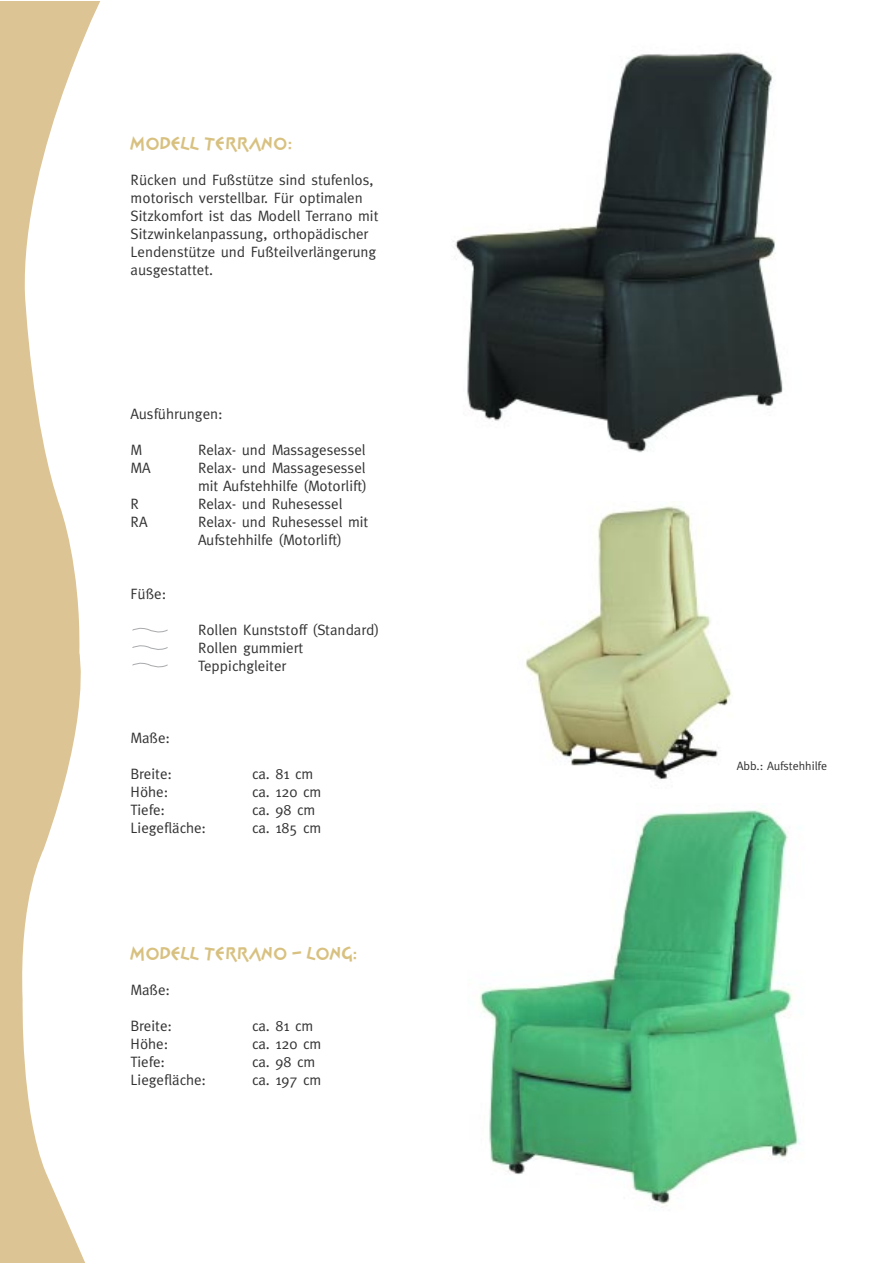
<style>
.page{position:relative;width:893px;height:1263px;background:#fff}
.page>*{position:absolute;margin:0;border:0;box-sizing:border-box;transform-origin:0 0}
.t1{font:15px/18px "Meta";color:#333}
.t2{font:500 15px "Spontan";color:#d8c180}
.t3{font:12px "Meta";color:#333}
</style>
<div class="page">
<svg style="left:132px;top:627px;width:36px;height:6px"></svg>
<svg style="left:132px;top:645px;width:36px;height:5px"></svg>
<svg style="left:132px;top:662px;width:36px;height:6px"></svg>
<img style="left:479px;top:810px;width:321px;height:396px">
<img style="left:525px;top:505px;width:207px;height:275px">
<svg style="left:0;top:2px;width:100px;height:1261px"></svg>
<img style="left:453px;top:52px;width:330px;height:401px">
<p class="t2" style="left:131px;top:136px;width:164px">MODELL TERRANO:</p>
<p class="t1" style="left:131px;top:172px;width:249px">Rücken und Fußstütze sind stufenlos, motorisch verstellbar. Für optimalen Sitzkomfort ist das Modell Terrano mit Sitzwinkelanpassung, orthopädischer Lendenstütze und Fußteilverlängerung ausgestattet.</p>
<p class="t1" style="left:131px;top:406px;width:94px">Ausführungen:</p>
<p class="t1" style="left:131px;top:442px;width:13px">M</p>
<p class="t1" style="left:198px;top:442px;width:169px">Relax- und Massagesessel</p>
<p class="t1" style="left:131px;top:460px;width:22px">MA</p>
<p class="t1" style="left:198px;top:460px;width:170px">Relax- und Massagesessel mit Aufstehhilfe (Motorlift)</p>
<p class="t1" style="left:131px;top:496px;width:10px">R</p>
<p class="t1" style="left:198px;top:496px;width:146px">Relax- und Ruhesessel</p>
<p class="t1" style="left:131px;top:514px;width:19px">RA</p>
<p class="t1" style="left:198px;top:514px;width:172px">Relax- und Ruhesessel mit<br>Aufstehhilfe (Motorlift)</p>
<p class="t1" style="left:131px;top:586px;width:37px">Füße:</p>
<p class="t1" style="left:198px;top:622px;width:183px">Rollen Kunststoff (Standard)<br>Rollen gummiert<br>Teppichgleiter</p>
<p class="t1" style="left:131px;top:730px;width:41px">Maße:</p>
<p class="t1" style="left:131px;top:766px;width:43px">Breite:</p>
<p class="t1" style="left:252px;top:766px;width:63px">ca. 81 cm</p>
<p class="t1" style="left:131px;top:784px;width:39px">Höhe:</p>
<p class="t1" style="left:252px;top:784px;width:71px">ca. 120 cm</p>
<p class="t1" style="left:131px;top:802px;width:36px">Tiefe:</p>
<p class="t1" style="left:252px;top:802px;width:65px">ca. 98 cm</p>
<p class="t1" style="left:131px;top:820px;width:77px">Liegefläche:</p>
<p class="t1" style="left:252px;top:820px;width:71px">ca. 185 cm</p>
<p class="t2" style="left:131px;top:946px;width:229px">MODELL TERRANO - LONG:</p>
<p class="t1" style="left:131px;top:982px;width:41px">Maße:</p>
<p class="t1" style="left:131px;top:1018px;width:43px">Breite:</p>
<p class="t1" style="left:252px;top:1018px;width:63px">ca. 81 cm</p>
<p class="t1" style="left:131px;top:1036px;width:39px">Höhe:</p>
<p class="t1" style="left:252px;top:1036px;width:71px">ca. 120 cm</p>
<p class="t1" style="left:131px;top:1054px;width:36px">Tiefe:</p>
<p class="t1" style="left:252px;top:1054px;width:65px">ca. 98 cm</p>
<p class="t1" style="left:131px;top:1072px;width:77px">Liegefläche:</p>
<p class="t1" style="left:252px;top:1072px;width:71px">ca. 197 cm</p>
<p class="t3" style="left:736px;top:762px;width:92px">Abb.: Aufstehhilfe</p>
</div>
